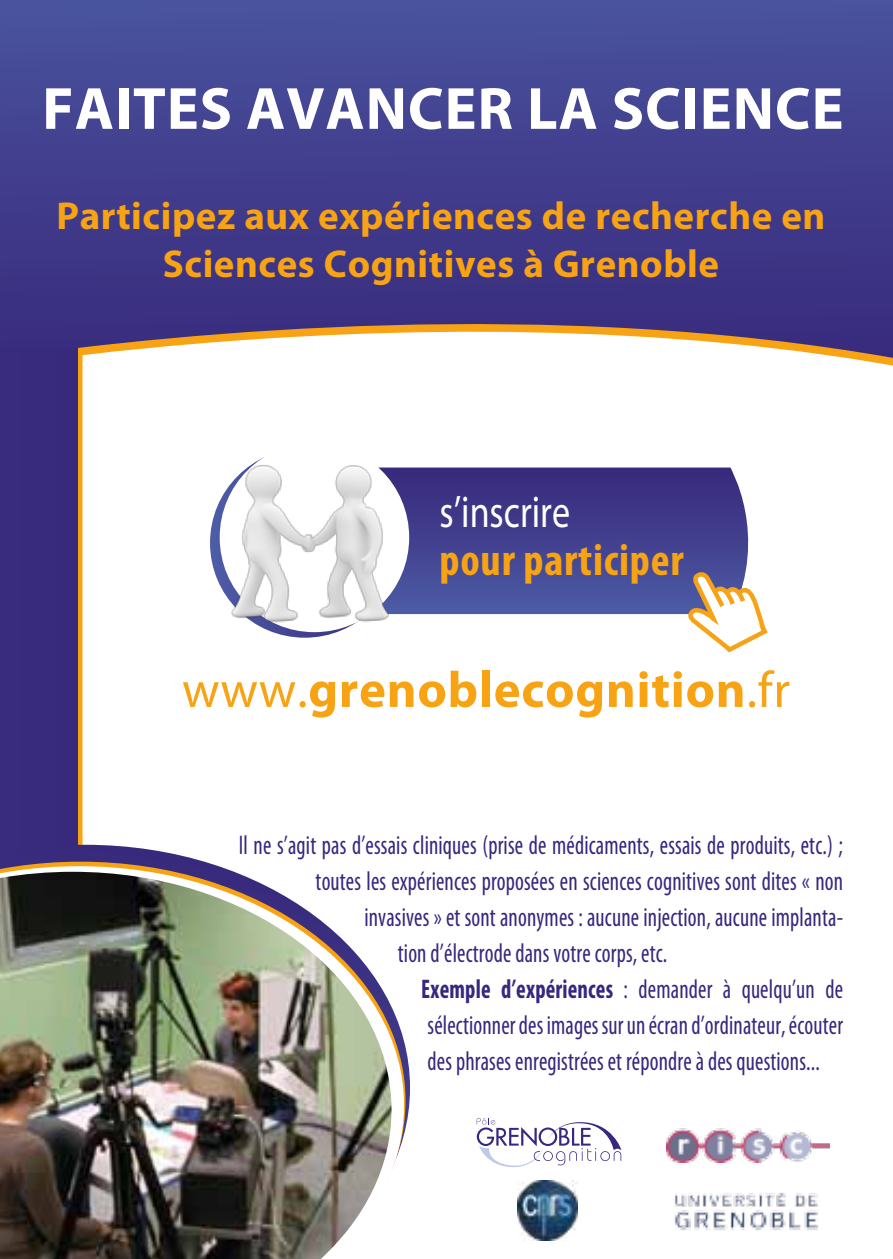
<style>
.page{position:relative;width:893px;height:1259px;background:#fff}
.page>*{position:absolute;margin:0;border:0;box-sizing:border-box;transform-origin:0 0}
.t1{font:700 60px "Myriad Pro";letter-spacing:.015em;color:#fff}
.t2{font:700 51px "Myriad Pro";letter-spacing:.015em;color:#f7a314}
.t3{font:700 condensed 45px/48px "Myriad Pro";letter-spacing:.015em;color:#f7a314}
.t4{font:700 39px/48px "Myriad Pro";letter-spacing:.015em;color:#f7a314;text-align:center}
.t5{font:condensed 27px "Myriad Pro";letter-spacing:.01em;color:#37277e;scale:.85 1}
.s1{font-weight:400;font-stretch:normal;color:#fff}
.s2{font-weight:400}
.s3{font-weight:700}
</style>
<div class="page">
<svg style="left:406px;top:467px;width:343px;height:147px;background:#454390"></svg>
<img style="left:214px;top:456px;width:192px;height:181px">
<hr style="left:78px;top:358px;width:4px;height:486px;background:#f7a314">
<div style="left:0;top:358px;width:78px;height:486px;background:#382b7d"></div>
<svg style="left:0;top:0;width:893px;height:358px;background:#4d4990"></svg>
<svg style="left:689px;top:567px;width:79px;height:86px"></svg>
<svg style="left:0;top:844px;width:410px;height:282px"></svg>
<svg style="left:0;top:866px;width:404px;height:303px"></svg>
<img style="left:0;top:872px;width:392px;height:387px">
<svg style="left:477px;top:1118px;width:144px;height:49px"></svg>
<img style="left:666px;top:1128px;width:164px;height:34px">
<img style="left:517px;top:1180px;width:61px;height:60px">
<img style="left:674px;top:1192px;width:144px;height:38px">
<p class="t1" style="left:42px;top:69px;width:803px">FAITES AVANCER LA SCIENCE</p>
<p class="t4" style="left:57px;top:190px;width:770px">Participez aux expériences de recherche en<br>Sciences Cognitives à Grenoble</p>
<p class="t3" style="left:440px;top:487px;width:246px"><span class="s1">s’inscrire<br></span>pour participer</p>
<p class="t2" style="left:182px;top:656px;width:609px"><span class="s2">www.</span>grenoblecognition<span class="s2">.fr</span></p>
<p class="t5" style="left:239px;top:829px;width:712px">Il ne s’agit pas d’essais cliniques (prise de médicaments, essais de produits, etc.) ;</p>
<p class="t5" style="left:316px;top:865px;width:622px">toutes les expériences proposées en sciences cognitives sont dites « non</p>
<p class="t5" style="left:364px;top:901px;width:565px">invasives » et sont anonymes : aucune injection, aucune implanta-</p>
<p class="t5" style="left:398px;top:937px;width:319px">tion d’électrode dans votre corps, etc.</p>
<p class="t5" style="left:421px;top:973px;width:498px"><span class="s3">Exemple d’expériences</span> : demander à quelqu’un de</p>
<p class="t5" style="left:428px;top:1009px;width:490px">sélectionner des images sur un écran d’ordinateur, écouter</p>
<p class="t5" style="left:428px;top:1045px;width:463px">des phrases enregistrées et répondre à des questions...</p>
</div>
